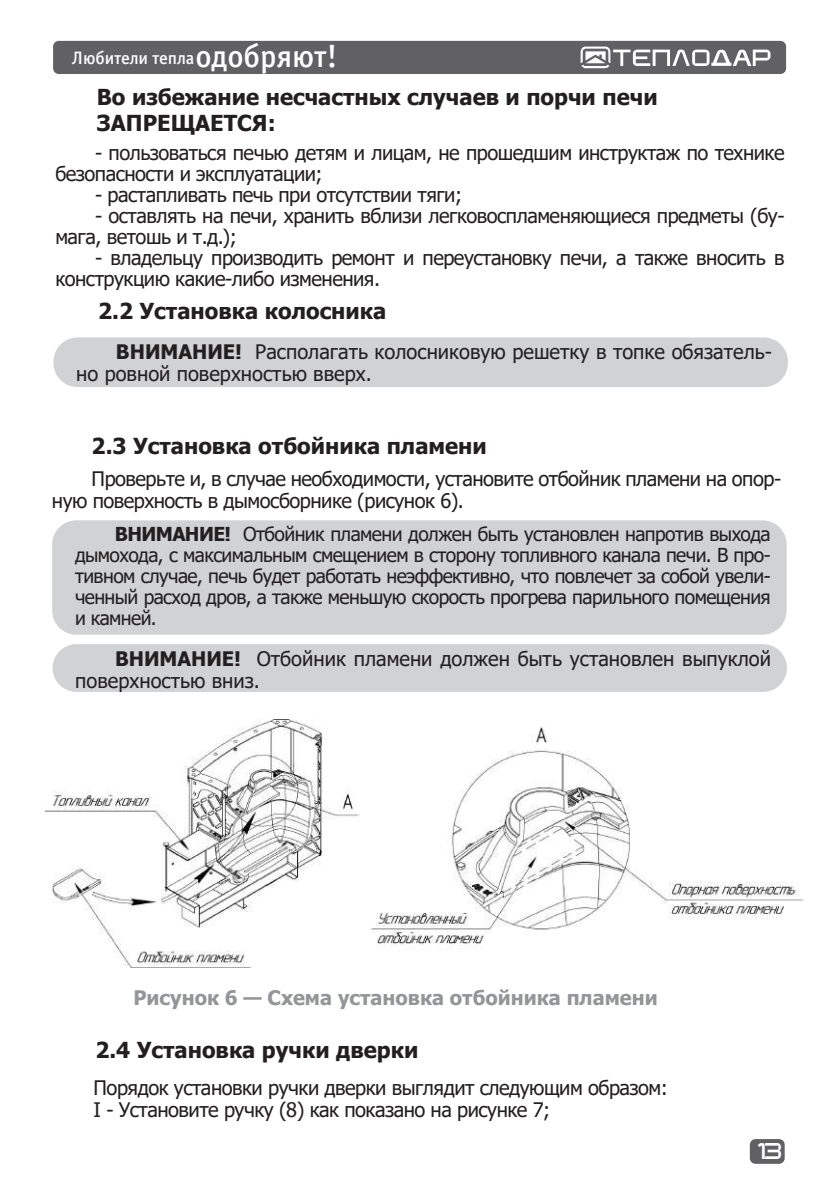
<style>
.page{position:relative;width:840px;height:1191px;background:#fff}
.page>*{position:absolute;margin:0;border:0;box-sizing:border-box;transform-origin:0 0}
.t1{font:700 22px/26.4px "Tahoma";color:#231f20}
.t2{font:20px/21px "Tahoma";letter-spacing:-.025em;color:#231f20}
.t3{font:20px/22px "Tahoma";color:#231f20}
.t4{font:700 20px "Tahoma";color:#939598}
.t5{font:19.2px/21px "Tahoma";letter-spacing:-.03em;color:#231f20;text-align:justify}
.t6{font:18px "Officina Sans Medium C";letter-spacing:-.005em;color:#fff}
.t7{font:16px "teplodar";color:#fff}
.s1{font-size:32px}
.s2{font-weight:700}
</style>
<div class="page">
<div style="left:749px;top:1139px;width:35px;height:24px;background:#616164;border-radius:6px"></div>
<div style="left:53px;top:41px;width:732px;height:33px;background:#616164;border-radius:6px"></div>
<svg style="left:580px;top:46px;width:190px;height:22px"></svg>
<div style="left:53px;top:337px;width:734px;height:50px;background:#d1d2d4;border-radius:24px"></div>
<div style="left:52px;top:520px;width:734px;height:114px;background:#d1d2d4;border-radius:24px"></div>
<div style="left:52px;top:644px;width:734px;height:48px;background:#d1d2d4;border-radius:24px"></div>
<img style="left:45px;top:719px;width:756px;height:248px">
<p class="t6" style="left:72px;top:48px;width:267px">Любители тепла<span class="s1">одобряют!</span></p>
<p class="t1" style="left:97px;top:84px;width:562px">Во избежание несчастных случаев и порчи печи<br>ЗАПРЕЩАЕТСЯ:</p>
<p class="t2" style="left:55px;top:143px;width:730px;text-indent:40px">- пользоваться печью детям и лицам, не прошедшим инструктаж по технике безопасности и эксплуатации;</p>
<p class="t2" style="left:95px;top:185px;width:368px">- растапливать печь при отсутствии тяги;</p>
<p class="t2" style="left:55px;top:206px;width:730px;text-indent:40px">- оставлять на печи, хранить вблизи легковоспламеняющиеся предметы (бу&shy;мага, ветошь и т.д.);</p>
<p class="t2" style="left:55px;top:248px;width:730px;text-indent:40px">- владельцу производить ремонт и переустановку печи, а также вносить в конструкцию какие-либо изменения.</p>
<p class="t1" style="left:98px;top:298px;width:289px">2.2 Установка колосника</p>
<p class="t3" style="left:76px;top:342px;width:697px;text-indent:40px"><span class="s2">ВНИМАНИЕ!</span> Располагать колосниковую решетку в топке обязатель&shy;но ровной поверхностью вверх.</p>
<p class="t1" style="left:92px;top:433px;width:396px">2.3 Установка отбойника пламени</p>
<p class="t2" style="left:52px;top:469px;width:730px;line-height:22px;text-indent:40px">Проверьте и, в случае необходимости, установите отбойник пламени на опор&shy;ную поверхность в дымосборнике (рисунок 6).</p>
<p class="t5" style="left:75px;top:525px;width:697px;text-indent:40px"><span class="s2">ВНИМАНИЕ!</span> Отбойник пламени должен быть установлен напротив выхода дымохода, с максимальным смещением в сторону топливного канала печи. В про&shy;тивном случае, печь будет работать неэффективно, что повлечет за собой увели&shy;ченный расход дров, а также меньшую скорость прогрева парильного помещения и камней.</p>
<p class="t3" style="left:75px;top:648px;width:697px;text-indent:40px"><span class="s2">ВНИМАНИЕ!</span> Отбойник пламени должен быть установлен выпуклой поверхностью вниз.</p>
<p class="t4" style="left:133px;top:983px;width:525px">Рисунок 6 — Схема установка отбойника пламени</p>
<p class="t1" style="left:95px;top:1038px;width:324px">2.4 Установка ручки дверки</p>
<p class="t2" style="left:94px;top:1077px;width:575px;line-height:22px">Порядок установки ручки дверки выглядит следующим образом:<br>I - Установите ручку (8) как показано на рисунке 7;</p>
<p class="t7" style="left:753px;top:1144px;width:29px">13</p>
</div>
